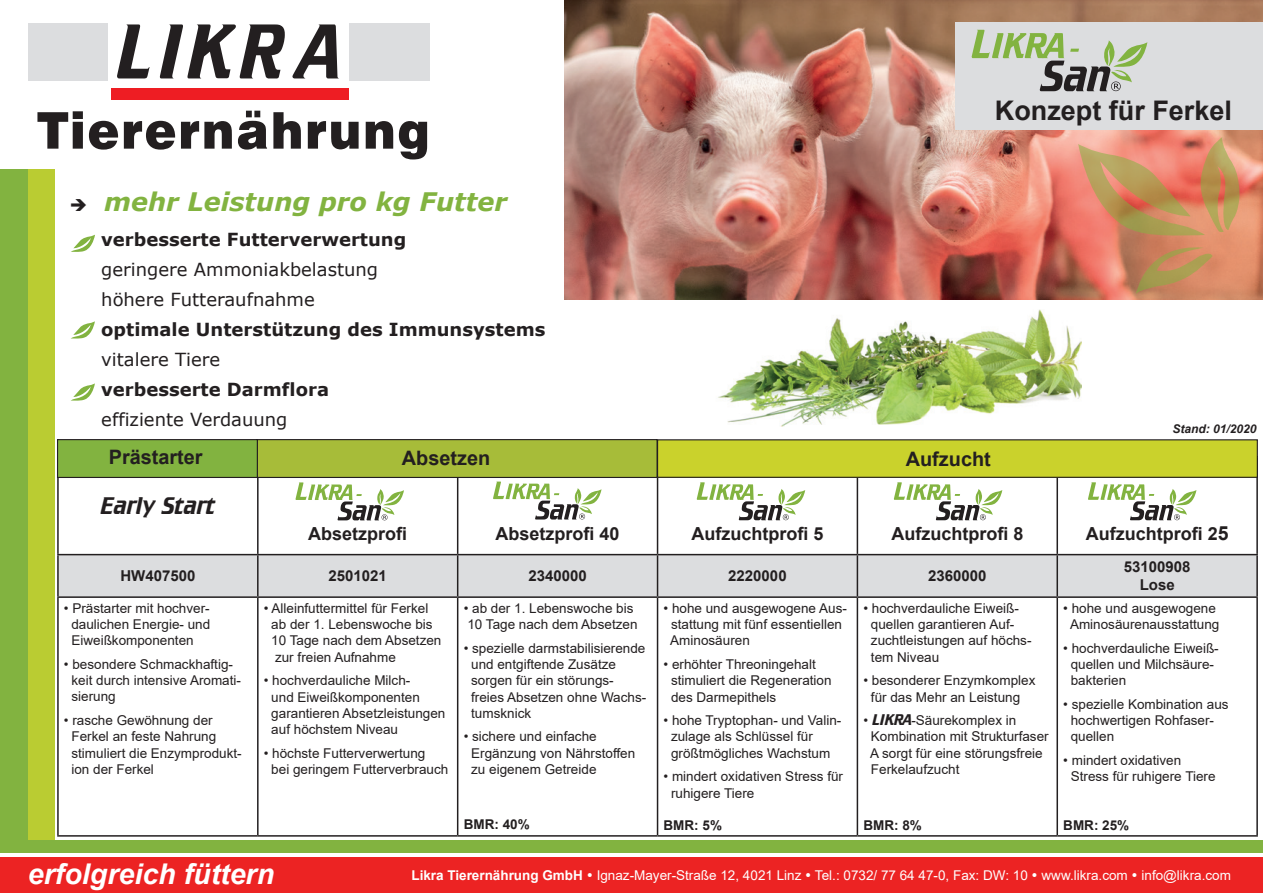
<style>
.page{position:relative;width:1263px;height:893px;background:#fff}
.page>*{position:absolute;margin:0;border:0;box-sizing:border-box;transform-origin:0 0}
.t1{font:italic 700 28.65px "Arial";color:#fff}
.t2{font:700 27px "Arial";color:#231f20}
.t3{font:italic 700 25.5px "Verdana";color:#82b340}
.t4{font:21px "Crillee";color:#231f20}
.t5{font:700 19.95px "Arial";color:#231f20}
.t6{font:700 18px "Verdana";color:#231f20}
.t7{font:18px/30px "Verdana";color:#231f20}
.t8{font:700 18px "Arial";color:#231f20}
.t9{font:700 15px/18px "Arial";color:#231f20;text-align:center}
.t10{font:13.5px/16.2px "Arial";color:#231f20}
.t11{font:13.5px "Arial";color:#fff}
.t12{font:700 13.5px "Arial";color:#231f20}
.t13{font:italic 700 12px "Arial";color:#231f20}
.s1{color:#231f20}
.s2{font-size:19.5px}
.s3{font-family:"Crillee"}
.s4{font-weight:700}
</style>
<div class="page">
<div style="left:59px;top:555px;width:1197px;height:41px;background:#dcdddf"></div>
<hr style="left:257px;top:458px;width:2px;height:96px;background:#231f20">
<hr style="left:457px;top:458px;width:1px;height:96px;background:#231f20">
<hr style="left:657px;top:458px;width:1px;height:96px;background:#231f20">
<hr style="left:857px;top:458px;width:1px;height:96px;background:#231f20">
<hr style="left:1056px;top:458px;width:2px;height:96px;background:#231f20">
<hr style="left:257px;top:555px;width:2px;height:41px;background:#231f20">
<hr style="left:457px;top:555px;width:1px;height:41px;background:#231f20">
<hr style="left:657px;top:555px;width:1px;height:41px;background:#231f20">
<hr style="left:857px;top:555px;width:1px;height:41px;background:#231f20">
<hr style="left:1056px;top:555px;width:2px;height:41px;background:#231f20">
<hr style="left:57px;top:598px;width:2px;height:237px;background:#231f20">
<hr style="left:257px;top:598px;width:2px;height:237px;background:#231f20">
<hr style="left:457px;top:598px;width:1px;height:237px;background:#231f20">
<hr style="left:657px;top:598px;width:1px;height:237px;background:#231f20">
<hr style="left:857px;top:598px;width:1px;height:237px;background:#231f20">
<hr style="left:1056px;top:598px;width:2px;height:237px;background:#231f20">
<hr style="left:1256px;top:598px;width:2px;height:237px;background:#231f20">
<hr style="left:57px;top:835px;width:201px;height:2px;background:#231f20">
<hr style="left:258px;top:835px;width:200px;height:2px;background:#231f20">
<hr style="left:458px;top:835px;width:199px;height:2px;background:#231f20">
<hr style="left:657px;top:835px;width:200px;height:2px;background:#231f20">
<hr style="left:857px;top:835px;width:200px;height:2px;background:#231f20">
<hr style="left:1057px;top:835px;width:201px;height:2px;background:#231f20">
<hr style="left:57px;top:555px;width:2px;height:41px;background:#231f20">
<hr style="left:1256px;top:555px;width:2px;height:41px;background:#231f20">
<hr style="left:57px;top:596px;width:201px;height:2px;background:#231f20">
<hr style="left:258px;top:596px;width:200px;height:2px;background:#231f20">
<hr style="left:458px;top:596px;width:199px;height:2px;background:#231f20">
<hr style="left:657px;top:596px;width:200px;height:2px;background:#231f20">
<hr style="left:857px;top:596px;width:200px;height:2px;background:#231f20">
<hr style="left:1057px;top:596px;width:201px;height:2px;background:#231f20">
<hr style="left:57px;top:458px;width:2px;height:96px;background:#231f20">
<hr style="left:1256px;top:458px;width:2px;height:96px;background:#231f20">
<hr style="left:57px;top:554px;width:201px;height:1px;background:#231f20">
<hr style="left:258px;top:554px;width:200px;height:1px;background:#231f20">
<hr style="left:458px;top:554px;width:199px;height:1px;background:#231f20">
<hr style="left:657px;top:554px;width:200px;height:1px;background:#231f20">
<hr style="left:857px;top:554px;width:200px;height:1px;background:#231f20">
<hr style="left:1057px;top:554px;width:201px;height:1px;background:#231f20">
<img style="left:564px;top:0;width:699px;height:300px">
<div style="left:956px;top:23px;width:307px;height:107px;background:#dcdddf"></div>
<div style="left:0;top:857px;width:1263px;height:36px;background:#ec2323"></div>
<div style="left:28px;top:23px;width:80px;height:57px;background:#dcdddf"></div>
<div style="left:349px;top:23px;width:80px;height:57px;background:#dcdddf"></div>
<svg style="left:37px;top:111px;width:390px;height:48px"></svg>
<div style="left:111px;top:89px;width:237px;height:11px;background:#ee1d23"></div>
<svg style="left:117px;top:24px;width:222px;height:55px"></svg>
<div style="left:0;top:169px;width:28px;height:680px;background:#82b340"></div>
<div style="left:28px;top:169px;width:27px;height:678px;background:#bacc32"></div>
<div style="left:0;top:841px;width:1263px;height:12px;background:#82b340"></div>
<svg style="left:296px;top:482px;width:108px;height:38px"></svg>
<svg style="left:493px;top:482px;width:108px;height:37px"></svg>
<svg style="left:697px;top:482px;width:108px;height:38px"></svg>
<svg style="left:894px;top:482px;width:108px;height:38px"></svg>
<svg style="left:1088px;top:482px;width:108px;height:38px"></svg>
<svg style="left:71px;top:321px;width:24px;height:18px"></svg>
<svg style="left:71px;top:235px;width:24px;height:17px"></svg>
<svg style="left:71px;top:383px;width:24px;height:18px"></svg>
<div style="left:257px;top:440px;width:400px;height:37px;background:#a7bc39"></div>
<div style="left:256px;top:439px;width:402px;height:39px;border:1px solid #231f20"></div>
<div style="left:58px;top:440px;width:199px;height:37px;background:#82b340"></div>
<div style="left:57px;top:439px;width:201px;height:39px;border:1px solid #231f20"></div>
<div style="left:657px;top:440px;width:600px;height:37px;background:#cad22c"></div>
<div style="left:657px;top:439px;width:601px;height:39px;border:1px solid #231f20"></div>
<svg style="left:1078px;top:137px;width:163px;height:157px;background:#d28b64"></svg>
<svg style="left:972px;top:30px;width:175px;height:61px"></svg>
<img style="left:718px;top:310px;width:364px;height:117px">
<h3 class="t3" style="left:70px;top:184px;width:439px"><span class="s1">➔</span> mehr Leistung pro kg Futter</h3>
<h3 class="t6" style="left:101px;top:226px;width:307px">verbesserte Futterverwertung</h3>
<h3 class="t7" style="left:101px;top:254px;width:278px">geringere Ammoniakbelastung höhere Futteraufnahme</h3>
<h3 class="t6" style="left:101px;top:316px;width:446px">optimale Unterstützung des Immunsystems</h3>
<h3 class="t7" style="left:101px;top:344px;width:121px">vitalere Tiere</h3>
<h3 class="t6" style="left:101px;top:376px;width:229px">verbesserte Darmflora</h3>
<h3 class="t7" style="left:101px;top:404px;width:188px">effiziente Verdauung</h3>
<h2 class="t2" style="left:995px;top:91px;width:239px">Konzept für Ferkel</h2>
<p class="t13" style="left:1172px;top:421px;width:86px">Stand: 01/2020</p>
<h3 class="t5" style="left:109px;top:443px;width:95px">Prästarter</h3>
<h3 class="t5" style="left:402px;top:444px;width:90px">Absetzen</h3>
<h3 class="t5" style="left:906px;top:445px;width:87px">Aufzucht</h3>
<h3 class="t4" style="left:101px;top:492px;width:116px">Early Start</h3>
<h3 class="t8" style="left:308px;top:521px;width:100px">Absetzprofi</h3>
<h3 class="t8" style="left:496px;top:521px;width:126px">Absetzprofi 40</h3>
<h3 class="t8" style="left:691px;top:521px;width:133px">Aufzuchtprofi 5</h3>
<h3 class="t8" style="left:891px;top:521px;width:133px">Aufzuchtprofi 8</h3>
<h3 class="t8" style="left:1086px;top:521px;width:144px">Aufzuchtprofi 2<span class="s2">5</span></h3>
<p class="t9" style="left:120px;top:567px;width:77px">HW407500</p>
<p class="t9" style="left:329px;top:567px;width:60px">2501021</p>
<p class="t9" style="left:528px;top:567px;width:60px">2340000</p>
<p class="t9" style="left:728px;top:567px;width:60px">2220000</p>
<p class="t9" style="left:928px;top:567px;width:60px">2360000</p>
<p class="t9" style="left:1124px;top:558px;width:68px">53100908<br>Lose</p>
<p class="t10" style="left:71px;top:600px;width:140px;text-align:justify;text-indent:-8px">• Prästarter mit hochver&shy;daulichen Energie- und Eiweißkomponenten</p>
<p class="t10" style="left:71px;top:656px;width:171px;text-indent:-8px">• besondere Schmackhaftig&shy;keit durch intensive Aromati&shy;sierung</p>
<p class="t10" style="left:71px;top:712px;width:172px;text-indent:-8px">• rasche Gewöhnung der<br>Ferkel an feste Nahrung stimuliert die Enzymprodukt&shy;ion der Ferkel</p>
<p class="t10" style="left:271px;top:600px;width:172px;text-indent:-8px">• Alleinfuttermittel für Ferkel ab der 1. Lebenswoche bis<br>10 Tage nach dem Absetzen zur freien Aufnahme</p>
<p class="t10" style="left:271px;top:672px;width:176px;text-indent:-8px">• hochverdauliche Milch-<br>und Eiweißkomponenten garantieren Absetzleistungen auf höchstem Niveau</p>
<p class="t10" style="left:271px;top:745px;width:179px;text-indent:-8px">• höchste Futterverwertung<br>bei geringem Futterverbrauch</p>
<p class="t10" style="left:871px;top:600px;width:162px;text-indent:-8px">• hochverdauliche Eiweiß&shy;quellen garantieren Auf&shy;zuchtleistungen auf höchs&shy;tem Niveau</p>
<p class="t10" style="left:863px;top:672px;width:174px;text-align:center">• besonderer Enzymkomplex für das Mehr an Leistung</p>
<p class="t10" style="left:870px;top:712px;width:180px;text-indent:-7px">• <span class="s3">LIKRA</span>-Säurekomplex in<br>Kombination mit Strukturfaser<br>A sorgt für eine störungsfreie<br>Ferkelaufzucht</p>
<p class="t10" style="left:464px;top:600px;width:175px">• ab der 1. Lebenswoche bis<br>10 Tage nach dem Absetzen</p>
<p class="t10" style="left:471px;top:640px;width:177px;text-indent:-8px">• spezielle darmstabilisierende und entgiftende Zusätze sorgen für ein störungs&shy;freies Absetzen ohne Wachs&shy;tumsknick</p>
<p class="t10" style="left:471px;top:728px;width:166px;text-indent:-8px">• sichere und einfache<br>Ergänzung von Nährstoffen zu eigenem Getreide</p>
<p class="t10" style="left:670px;top:600px;width:178px;text-indent:-7px">• hohe und ausgewogene Aus&shy;stattung mit fünf essentiellen<br>Aminosäuren</p>
<p class="t10" style="left:671px;top:656px;width:162px;text-indent:-8px">• erhöhter Threoningehalt stimuliert die Regeneration des Darmepithels</p>
<p class="t10" style="left:671px;top:712px;width:172px;text-indent:-8px">• hohe Tryptophan- und Valin&shy;zulage als Schlüssel für größtmögliches Wachstum</p>
<p class="t10" style="left:671px;top:768px;width:174px;text-indent:-8px">• mindert oxidativen Stress für ruhigere Tiere</p>
<p class="t12" style="left:663px;top:816px;width:60px">BMR: 5%</p>
<p class="t10" style="left:1063px;top:600px;width:158px;text-align:center">• hohe und ausgewogene<br>Aminosäurenausstattung</p>
<p class="t10" style="left:1071px;top:640px;width:150px;text-indent:-8px">• hochverdauliche Eiweiß&shy;quellen und Milchsäure&shy;bakterien</p>
<p class="t10" style="left:1071px;top:696px;width:159px;text-indent:-8px">• spezielle Kombination aus hochwertigen Rohfaser&shy;quellen</p>
<p class="t10" style="left:1071px;top:752px;width:146px;text-indent:-8px">• mindert oxidativen<br>Stress für ruhigere Tiere</p>
<p class="t12" style="left:1063px;top:816px;width:68px">BMR: 25%</p>
<p class="t12" style="left:464px;top:814px;width:68px">BMR: 40%</p>
<p class="t12" style="left:863px;top:816px;width:60px">BMR: 8%</p>
<h1 class="t1" style="left:28px;top:854px;width:248px">erfolgreich füttern</h1>
<p class="t11" style="left:411px;top:866px;width:821px"><span class="s4">Likra Tierernährung GmbH</span> • Ignaz-Mayer-Straße 12, 4021 Linz • Tel.: 0732/ 77 64 47-0, Fax: DW: 10 • www.likra.com • info@likra.com</p>
</div>
